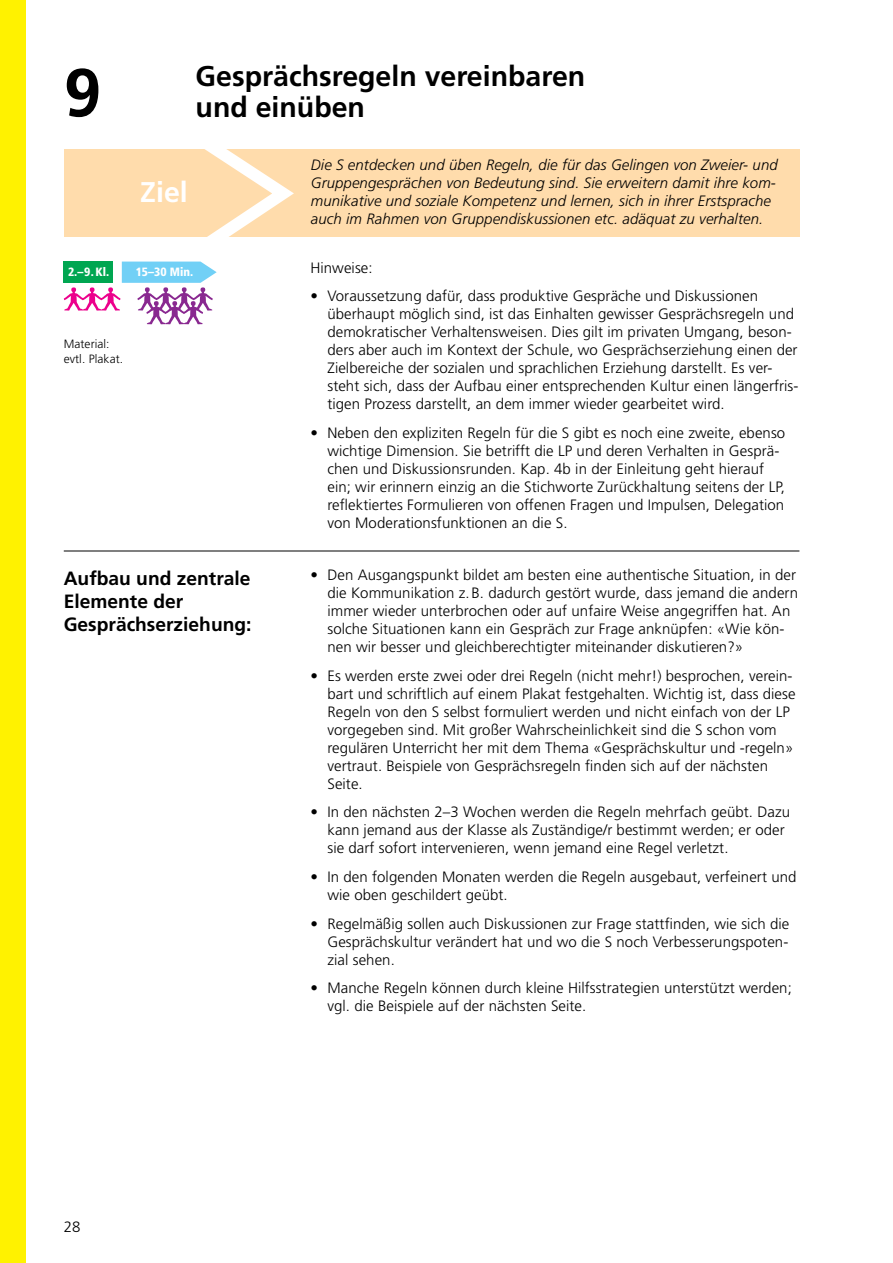
<style>
.page{position:relative;width:893px;height:1263px;background:#fff}
.page>*{position:absolute;margin:0;border:0;box-sizing:border-box;transform-origin:0 0}
.t1{font:700 67.5px "Frutiger";color:#000}
.t2{font:700 28.5px "Frutiger";color:#000}
.t3{font:700 28.5px "Frutiger";color:#fff}
.t4{font:700 19.2px/23.1px "Frutiger";color:#000}
.t5{font:300 15px/18px "Frutiger LT Pro";letter-spacing:.005em;color:#000}
.t6{font:italic 300 15px/18px "Frutiger";letter-spacing:.005em;color:#000}
.t7{font:300 15px "Frutiger";color:#000}
.t8{font:300 12px/14.4px "Frutiger LT Pro";letter-spacing:.005em;color:#000}
.t9{font:900 condensed 12px "Frutiger";color:#fff}
</style>
<div class="page">
<div style="left:64px;top:149px;width:735px;height:88px;background:#ffdcac"></div>
<svg style="left:64px;top:149px;width:230px;height:175px"></svg>
<div style="left:64px;top:262px;width:49px;height:21px;background:#00a651"></div>
<hr style="left:64px;top:551px;width:735px;height:1px;background:#000">
<div style="left:0;top:0;width:26px;height:1263px;background:#fff200"></div>
<h1 class="t1" style="left:64px;top:53px;width:39px">9</h1>
<h2 class="t2" style="left:196px;top:59px;width:391px">Gesprächsregeln vereinbaren</h2>
<h2 class="t2" style="left:196px;top:91px;width:171px">und einüben</h2>
<h2 class="t3" style="left:140px;top:175px;width:49px">Ziel</h2>
<p class="t6" style="left:311px;top:156px;width:468px">Die S entdecken und üben Regeln, die für das Gelingen von Zweier- und Gruppengesprächen von Bedeutung sind. Sie erweitern damit ihre kom&shy;munikative und soziale Kompetenz und lernen, sich in ihrer Erstsprache auch im Rahmen von Gruppendiskussionen etc. adäquat zu verhalten.</p>
<p class="t9" style="left:68px;top:265px;width:43px">2.–9. Kl.</p>
<p class="t9" style="left:136px;top:265px;width:59px">15–30 Min.</p>
<p class="t8" style="left:64px;top:337px;width:61px">Material: evtl. Plakat.</p>
<p class="t4" style="left:64px;top:567px;width:189px">Aufbau und zentrale<br>Elemente der<br>Gesprächserziehung:</p>
<p class="t5" style="left:310px;top:259px;width:64px">Hinweise:</p>
<p class="t5" style="left:327px;top:287px;width:473px;text-indent:-17px">• Voraussetzung dafür, dass produktive Gespräche und Diskussionen überhaupt möglich sind, ist das Einhalten gewisser Gesprächsregeln und demokratischer Verhaltensweisen. Dies gilt im privaten Umgang, beson&shy;ders aber auch im Kontext der Schule, wo Gesprächserziehung einen der Zielbereiche der sozialen und sprachlichen Erziehung darstellt. Es ver&shy;steht sich, dass der Aufbau einer entsprechenden Kultur einen längerfris&shy;tigen Prozess darstellt, an dem immer wieder gearbeitet wird.</p>
<p class="t5" style="left:327px;top:424px;width:459px;text-indent:-17px">• Neben den expliziten Regeln für die S gibt es noch eine zweite, ebenso wichtige Dimension. Sie betrifft die LP und deren Verhalten in Gesprä&shy;chen und Diskussionsrunden. Kap. 4b in der Einleitung geht hierauf ein; wir erinnern einzig an die Stichworte Zurückhaltung seitens der LP, reflektiertes Formulieren von offenen Fragen und Impulsen, Delegation von Moderationsfunktionen an die S.</p>
<p class="t5" style="left:327px;top:566px;width:472px;text-indent:-17px">• Den Ausgangspunkt bildet am besten eine authentische Situation, in der die Kommunikation z.B. dadurch gestört wurde, dass jemand die andern immer wieder unterbrochen oder auf unfaire Weise angegriffen hat. An solche Situationen kann ein Gespräch zur Frage anknüpfen: «Wie kön&shy;nen wir besser und gleichberechtigter miteinander diskutieren?»</p>
<p class="t5" style="left:327px;top:667px;width:470px;text-indent:-17px">• Es werden erste zwei oder drei Regeln (nicht mehr!) besprochen, verein&shy;bart und schriftlich auf einem Plakat festgehalten. Wichtig ist, dass diese Regeln von den S selbst formuliert werden und nicht einfach von der LP vorgegeben sind. Mit großer Wahrscheinlichkeit sind die S schon vom regulären Unterricht her mit dem Thema «Gesprächskultur und -regeln» vertraut. Beispiele von Gesprächsregeln finden sich auf der nächsten Seite.</p>
<p class="t5" style="left:327px;top:803px;width:464px;text-indent:-17px">• In den nächsten 2–3 Wochen werden die Regeln mehrfach geübt. Dazu kann jemand aus der Klasse als Zuständige/r bestimmt werden; er oder sie darf sofort intervenieren, wenn jemand eine Regel verletzt.</p>
<p class="t5" style="left:327px;top:868px;width:471px;text-indent:-17px">• In den folgenden Monaten werden die Regeln ausgebaut, verfeinert und wie oben geschildert geübt.</p>
<p class="t5" style="left:327px;top:915px;width:463px;text-align:justify;text-indent:-17px">• Regelmäßig sollen auch Diskussionen zur Frage stattfinden, wie sich die Gesprächskultur verändert hat und wo die S noch Verbesserungspoten&shy;zial sehen.</p>
<p class="t5" style="left:327px;top:979px;width:466px;text-indent:-17px">• Manche Regeln können durch kleine Hilfsstrategien unterstützt werden; vgl. die Beispiele auf der nächsten Seite.</p>
<p class="t7" style="left:64px;top:1218px;width:18px">28</p>
</div>
